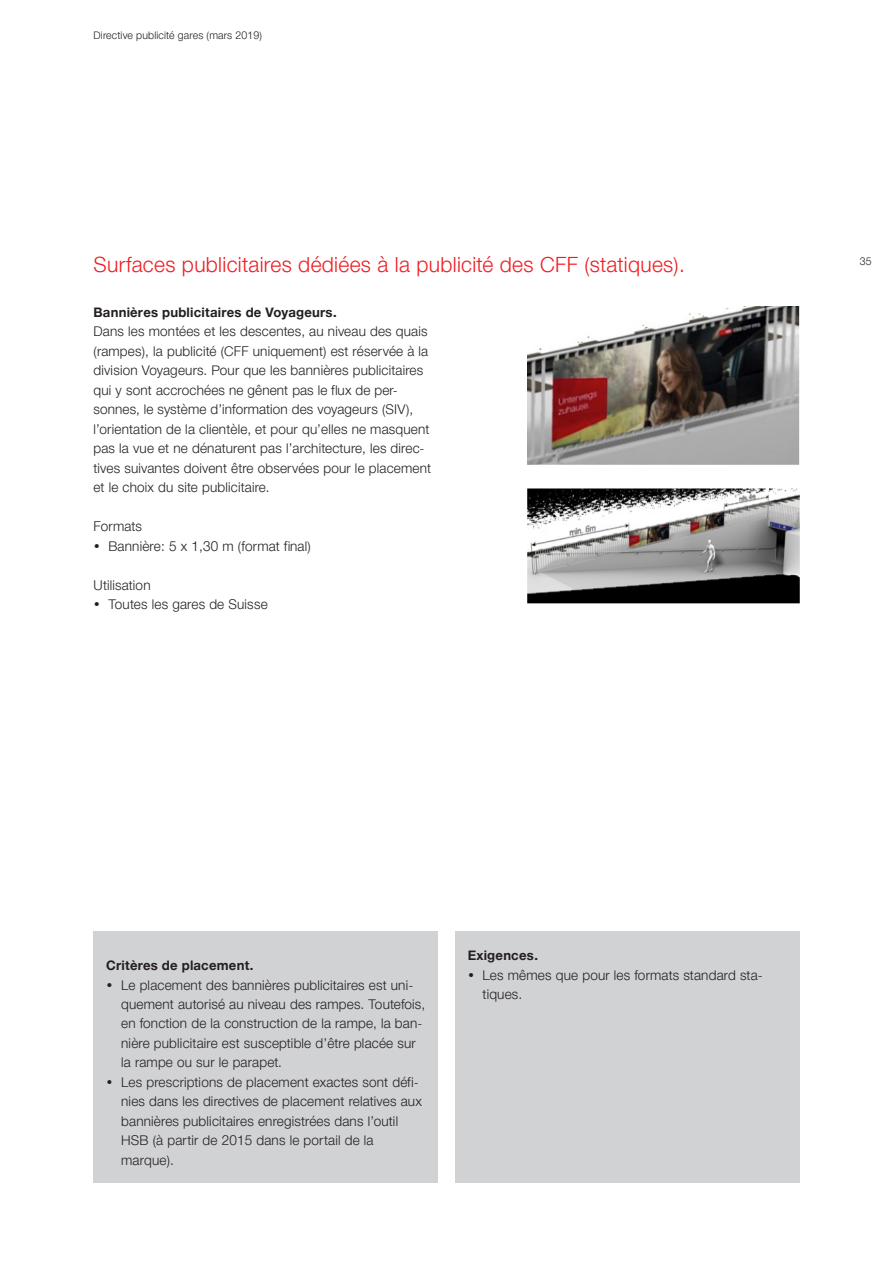
<style>
.page{position:relative;width:893px;height:1263px;background:#fff}
.page>*{position:absolute;margin:0;border:0;box-sizing:border-box;transform-origin:0 0}
.t1{font:300 21px "SBB";letter-spacing:.015em;color:#ee1d23}
.t2{font:300 13.5px/19.5px "SBB";letter-spacing:.015em;color:#231f20}
.t3{font:700 13.2px "SBB";letter-spacing:.015em;color:#231f20}
.t4{font:300 10.5px "SBB";letter-spacing:.015em;color:#231f20}
</style>
<div class="page">
<div style="left:94px;top:931px;width:344px;height:251px;background:#d1d2d4"></div>
<div style="left:455px;top:931px;width:344px;height:251px;background:#d1d2d4"></div>
<img style="left:527px;top:307px;width:272px;height:157px">
<img style="left:527px;top:488px;width:272px;height:116px">
<p class="t4" style="left:94px;top:28px;width:170px">Directive publicité gares (mars 2019)</p>
<h1 class="t1" style="left:94px;top:249px;width:593px">Surfaces publicitaires dédiées à la publicité des CFF (statiques).</h1>
<p class="t3" style="left:94px;top:302px;width:245px">Bannières publicitaires de Voyageurs.</p>
<p class="t2" style="left:94px;top:321px;width:339px">Dans les montées et les descentes, au niveau des quais (rampes), la publicité (CFF uniquement) est réservée à la division Voyageurs. Pour que les bannières publicitaires qui y sont accrochées ne gênent pas le flux de per&shy;sonnes, le système d’information des voyageurs (SIV), l’orientation de la clientèle, et pour qu’elles ne masquent pas la vue et ne dénaturent pas l’architecture, les direc&shy;tives suivantes doivent être observées pour le placement et le choix du site publicitaire.</p>
<p class="t2" style="left:94px;top:516px;width:50px">Formats</p>
<p class="t2" style="left:94px;top:535px;width:219px">• Bannière: 5 x 1,30 m (format final)</p>
<p class="t2" style="left:94px;top:574px;width:59px">Utilisation</p>
<p class="t2" style="left:94px;top:594px;width:176px">• Toutes les gares de Suisse</p>
<p class="t4" style="left:860px;top:253px;width:13px">35</p>
<p class="t3" style="left:106px;top:956px;width:149px">Critères de placement.</p>
<p class="t2" style="left:121px;top:974px;width:305px;text-indent:-15px">• Le placement des bannières publicitaires est uni&shy;quement autorisé au niveau des rampes. Toutefois, en fonction de la construction de la rampe, la ban&shy;nière publicitaire est susceptible d’être placée sur la rampe ou sur le parapet.</p>
<p class="t2" style="left:121px;top:1072px;width:302px;text-indent:-15px">• Les prescriptions de placement exactes sont défi&shy;nies dans les directives de placement relatives aux bannières publicitaires enregistrées dans l’outil HSB (à partir de 2015 dans le portail de la marque).</p>
<p class="t3" style="left:468px;top:946px;width:72px">Exigences.</p>
<p class="t2" style="left:483px;top:964px;width:282px;text-indent:-15px">• Les mêmes que pour les formats standard sta&shy;tiques.</p>
</div>
